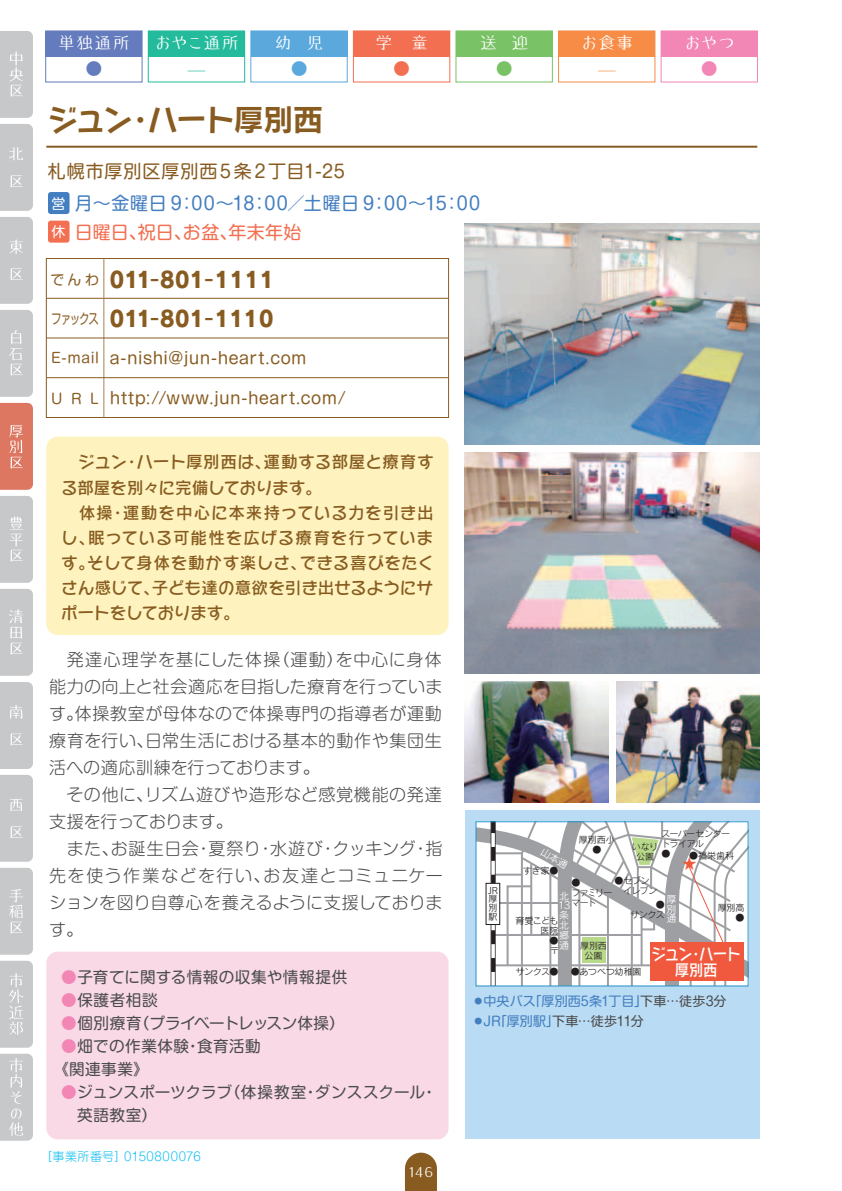
<style>
.page{position:relative;width:842px;height:1191px;background:#fff}
.page>*{position:absolute;margin:0;border:0;box-sizing:border-box;transform-origin:0 0}
.t1{font:30px "Rodin Happy Pro B";letter-spacing:-.045em;color:#885c21}
.t2{font:22px/39.2px "Rodin Pro N EB";letter-spacing:.01em;color:#885c21;scale:.95 1}
.t3{font:18px/32px "Shin M Go Pro";letter-spacing:.04em;color:#437ec1}
.t4{font:18px "Shin M Go Pro";letter-spacing:.015em;color:#f36f51}
.t5{font:300 17px/27px "Shin M Go Pro";letter-spacing:.03em;color:#4b4c4d}
.t6{font:17px "Budo Std L";letter-spacing:.04em;color:#fff}
.t7{font:17px "Budo Std L";color:#647bbd}
.t8{font:17px "Budo Std L";color:#24bb9d}
.t9{font:17px "Budo Std L";color:#5ba8dc}
.t10{font:17px "Budo Std L";color:#f36f51}
.t11{font:17px "Budo Std L";color:#79c366}
.t12{font:17px "Budo Std L";color:#f68c45}
.t13{font:17px "Budo Std L";color:#f287b6}
.t14{font:16.6px/25px "Rodin Happy Pro DB";letter-spacing:.01em;color:#885c21}
.t15{font:16px "Shin M Go Pro";letter-spacing:.03em;color:#885c21}
.t16{font:16px/16px "Rodin Happy Pro DB";letter-spacing:-.05em;color:#fff;text-align:center;scale:.9 1}
.t17{font:15.6px/23px "Shin M Go Pro";letter-spacing:.02em;color:#4b4c4d}
.t18{font:15.6px "Shin M Go Pro";letter-spacing:-.01em;color:#4b4c4d}
.t19{font:14px "Shin M Go Pro";letter-spacing:.035em;color:#885c21}
.t20{font:14px "Shin M Go Pro";letter-spacing:.035em;color:#885c21;scale:.75 1}
.t21{font:14px "Budo Std L";color:#fff}
.t22{font:14px "Rodin Pro N M";color:#f0593e}
.t23{font:13px "Shin M Go Pro";letter-spacing:.01em;color:#437ec1}
.t24{font:13px "Shin M Go Pro";letter-spacing:.005em;color:#4b4c4d}
.t25{font:300 12px "Shin M Go Pro";letter-spacing:.045em;color:#15c0f2}
.t26{font:10px/9.8px "Rodin Pro N M";color:#fff}
.t27{font:9px/10px "Rodin Pro N M";letter-spacing:-.035em;color:#231f20;text-align:center}
.t28{font:9px/10px "Rodin Pro N M";letter-spacing:-.06em;color:#231f20}
.t29{font:9px/10px "Rodin Pro N M";letter-spacing:-.105em;color:#231f20}
.t30{font:9px "Rodin Pro N M";color:#231f20}
.s1{color:#885c21}
.s2{font-size:14px;color:#fff}
.s3{font-family:"Rodin Pro N DB"}
.s4{color:#f287b6}
.s5{color:#4b4c4d}
.s6{color:#437ec1}
</style>
<div class="page">
<svg style="left:405px;top:1152px;width:32px;height:39px"></svg>
<svg style="left:0;top:31px;width:33px;height:87px;background:#cacacc"></svg>
<div style="left:0;top:124px;width:33px;height:87px;background:#c7c8ca"></div>
<div style="left:0;top:217px;width:33px;height:87px;background:#c7c8ca"></div>
<svg style="left:0;top:310px;width:33px;height:87px;background:#c9cacc"></svg>
<svg style="left:0;top:403px;width:33px;height:87px;background:#de7f6b"></svg>
<svg style="left:0;top:496px;width:33px;height:87px;background:#cacbcc"></svg>
<svg style="left:0;top:589px;width:33px;height:87px;background:#cacbcd"></svg>
<div style="left:0;top:682px;width:33px;height:87px;background:#c7c8ca"></div>
<div style="left:0;top:775px;width:33px;height:86px;background:#c7c8ca"></div>
<svg style="left:0;top:867px;width:33px;height:87px;background:#cacbcd"></svg>
<svg style="left:0;top:960px;width:33px;height:87px;background:#cbccce"></svg>
<svg style="left:0;top:1053px;width:33px;height:87px;background:#cbccce"></svg>
<div style="left:46px;top:31px;width:96px;height:25px;background:#647bbd"></div>
<div style="left:45px;top:30px;width:98px;height:52px;border:1px solid #647bbd"></div>
<div style="left:148px;top:31px;width:97px;height:25px;background:#24bb9d"></div>
<div style="left:148px;top:30px;width:97px;height:52px;border:1px solid #24bb9d"></div>
<div style="left:251px;top:31px;width:96px;height:25px;background:#5ba8dc"></div>
<div style="left:250px;top:30px;width:98px;height:52px;border:1px solid #5ba8dc"></div>
<div style="left:353px;top:31px;width:97px;height:25px;background:#f36f51"></div>
<div style="left:353px;top:30px;width:97px;height:52px;border:1px solid #f36f51"></div>
<div style="left:456px;top:31px;width:96px;height:25px;background:#79c366"></div>
<div style="left:455px;top:30px;width:98px;height:52px;border:1px solid #79c366"></div>
<div style="left:558px;top:31px;width:97px;height:25px;background:#f68c45"></div>
<div style="left:558px;top:30px;width:97px;height:52px;border:1px solid #f68c45"></div>
<div style="left:661px;top:31px;width:96px;height:25px;background:#f287b6"></div>
<div style="left:661px;top:30px;width:97px;height:52px;border:1px solid #f287b6"></div>
<hr style="left:46px;top:146px;width:711px;height:2px;background:#885c21">
<div style="left:48px;top:192px;width:22px;height:22px;background:#437ec1;border-radius:3px"></div>
<div style="left:48px;top:221px;width:22px;height:22px;background:#f36f51;border-radius:3px"></div>
<hr style="left:46px;top:298px;width:403px;height:1px;background:#885c21">
<div style="left:46px;top:258px;width:403px;height:160px;border:1px solid #885c21"></div>
<hr style="left:103px;top:258px;width:1px;height:159px;background:#a78255">
<hr style="left:46px;top:337px;width:403px;height:1px;background:#885c21">
<hr style="left:46px;top:377px;width:403px;height:1px;background:#885c21">
<div style="left:46px;top:436px;width:403px;height:199px;background:#fef3be;border-radius:11px"></div>
<div style="left:465px;top:810px;width:294px;height:329px;background:#b9dbf3"></div>
<img style="left:465px;top:224px;width:294px;height:221px">
<img style="left:465px;top:453px;width:294px;height:220px">
<img style="left:465px;top:681px;width:143px;height:121px">
<img style="left:616px;top:681px;width:143px;height:121px">
<svg style="left:477px;top:823px;width:29px;height:161px;background:#efefef"></svg>
<svg style="left:495px;top:823px;width:1px;height:161px"></svg>
<svg style="left:491px;top:979px;width:4px;height:5px"></svg>
<svg style="left:491px;top:823px;width:4px;height:156px"></svg>
<div style="left:485px;top:882px;width:15px;height:43px;background:#fff;border:1px solid #231f20"></div>
<div style="left:46px;top:951px;width:403px;height:188px;background:#fad9e7;border-radius:11px"></div>
<svg style="left:506px;top:821px;width:242px;height:165px;background:#ddd2ce"></svg>
<p class="t6" style="left:58px;top:31px;width:73px">単独通所</p>
<p class="t6" style="left:154px;top:31px;width:86px">おやこ通所</p>
<p class="t6" style="left:275px;top:31px;width:50px">幼 児</p>
<p class="t6" style="left:375px;top:31px;width:54px">学　童</p>
<p class="t6" style="left:480px;top:31px;width:50px">送 迎</p>
<p class="t6" style="left:581px;top:31px;width:54px">お食事</p>
<p class="t6" style="left:684px;top:31px;width:52px">おやつ</p>
<p class="t7" style="left:86px;top:56px;width:18px">●</p>
<p class="t8" style="left:188px;top:56px;width:18px">̶</p>
<p class="t9" style="left:291px;top:56px;width:18px">●</p>
<p class="t10" style="left:393px;top:56px;width:18px">●</p>
<p class="t11" style="left:496px;top:56px;width:18px">●</p>
<p class="t12" style="left:598px;top:56px;width:18px">̶</p>
<p class="t13" style="left:701px;top:56px;width:18px">●</p>
<p class="t1" style="left:48px;top:99px;width:277px">ジュン・ハート厚別西</p>
<p class="t3" style="left:48px;top:153px;width:434px"><span class="s1">札幌市厚別区厚別西５条２丁目1-25<br></span><span class="s2">営</span> 月～金曜日 9：00～18：00／土曜日 9：00～15：00</p>
<p class="t4" style="left:51px;top:217px;width:251px"><span class="s2">休</span> 日曜日、祝日、お盆、年末年始</p>
<p class="t2" style="left:110px;top:259px;width:174px">011<span class="s3">-</span>801<span class="s3">-</span>1111<br>011<span class="s3">-</span>801<span class="s3">-</span>1110</p>
<p class="t19" style="left:51px;top:346px;width:49px">E-mail</p>
<p class="t19" style="left:51px;top:387px;width:49px">URL</p>
<p class="t19" style="left:51px;top:269px;width:50px">でんわ</p>
<p class="t20" style="left:51px;top:307px;width:65px">ファックス</p>
<p class="t15" style="left:110px;top:345px;width:198px">a-nishi@jun-heart.com</p>
<p class="t15" style="left:110px;top:385px;width:237px">http://www.jun-heart.com/</p>
<p class="t14" style="left:61px;top:449px;width:375px">　ジュン・ハート厚別西は、運動する部屋と療育する部屋を別々に完備しております。<br>　体操・運動を中心に本来持っている力を引き出し、眠っている可能性を広げる療育を行っています。そして身体を動かす楽しさ、できる喜びをたくさん感じて、子ども達の意欲を引き出せるようにサポートをしております。</p>
<p class="t5" style="left:49px;top:644px;width:395px">　発達心理学を基にした体操（運動）を中心に身体能力の向上と社会適応を目指した療育を行っています。体操教室が母体なので体操専門の指導者が運動療育を行い、日常生活における基本的動作や集団生活への適応訓練を行っております。<br>　その他に、リズム遊びや造形など感覚機能の発達支援を行っております。<br>　また、お誕生日会・夏祭り・水遊び・クッキング・指先を使う作業などを行い、お友達とコミュニケーションを図り自尊心を養えるように支援しております。</p>
<p class="t17" style="left:61px;top:963px;width:288px"><span class="s4">●</span>子育てに関する情報の収集や情報提供</p>
<p class="t17" style="left:61px;top:986px;width:98px"><span class="s4">●</span>保護者相談</p>
<p class="t18" style="left:61px;top:1010px;width:285px"><span class="s4">●</span>個別療育（プライベートレッスン体操）</p>
<p class="t17" style="left:53px;top:1032px;width:209px;text-indent:8px"><span class="s4">●</span>畑での作業体験・食育活動《関連事業》</p>
<p class="t17" style="left:77px;top:1078px;width:361px;text-indent:-16px"><span class="s4">●</span>ジュンスポーツクラブ（体操教室・ダンススクール・英語教室）</p>
<p class="t25" style="left:40px;top:1146px;width:162px">［事業所番号］0150800076</p>
<p class="t21" style="left:409px;top:1161px;width:26px">146</p>
<p class="t27" style="left:488px;top:885px;width:12px;line-height:8.8px;text-align:left">JR厚別駅</p>
<p class="t28" style="left:661px;top:828px;width:70px">スーパーセンタートライアル<br>●</p>
<p class="t27" style="left:579px;top:834px;width:37px">厚別西小●</p>
<p class="t27" style="left:632px;top:841px;width:28px">いなり公園</p>
<p class="t27" style="left:689px;top:850px;width:47px">●福栄歯科</p>
<p class="t22" style="left:682px;top:855px;width:15px">★</p>
<p class="t27" style="left:523px;top:865px;width:37px">すき家●</p>
<p class="t27" style="left:614px;top:875px;width:44px;text-align:left">●セブン　イレブン</p>
<p class="t29" style="left:571px;top:877px;width:43px">●<br>ファミリーマート</p>
<p class="t26" style="left:558px;top:890px;width:14px">北<br>13条北郷通</p>
<p class="t26" style="left:667px;top:893px;width:11px;text-align:justify">厚別通</p>
<p class="t27" style="left:718px;top:902px;width:28px;text-align:right">厚別高●</p>
<p class="t27" style="left:630px;top:899px;width:36px;text-align:right">●<br>サンクス</p>
<p class="t27" style="left:515px;top:915px;width:44px;text-align:right">育愛こども医院<br>●</p>
<p class="t27" style="left:580px;top:940px;width:28px">厚別西公園</p>
<p class="t16" style="left:651px;top:945px;width:101px">ジュン・ハート厚別西</p>
<p class="t27" style="left:550px;top:945px;width:10px">〒</p>
<p class="t30" style="left:571px;top:966px;width:72px">●あつべつ幼稚園</p>
<p class="t27" style="left:516px;top:966px;width:44px">サンクス●</p>
<p class="t23" style="left:475px;top:990px;width:253px"><sup>●</sup>中央バス「厚別西5条1丁目」<span class="s5">下車…徒歩3分</span></p>
<p class="t24" style="left:475px;top:1010px;width:171px"><sup>●</sup><span class="s6">JR「厚別駅」</span>下車…徒歩11分</p>
</div>
